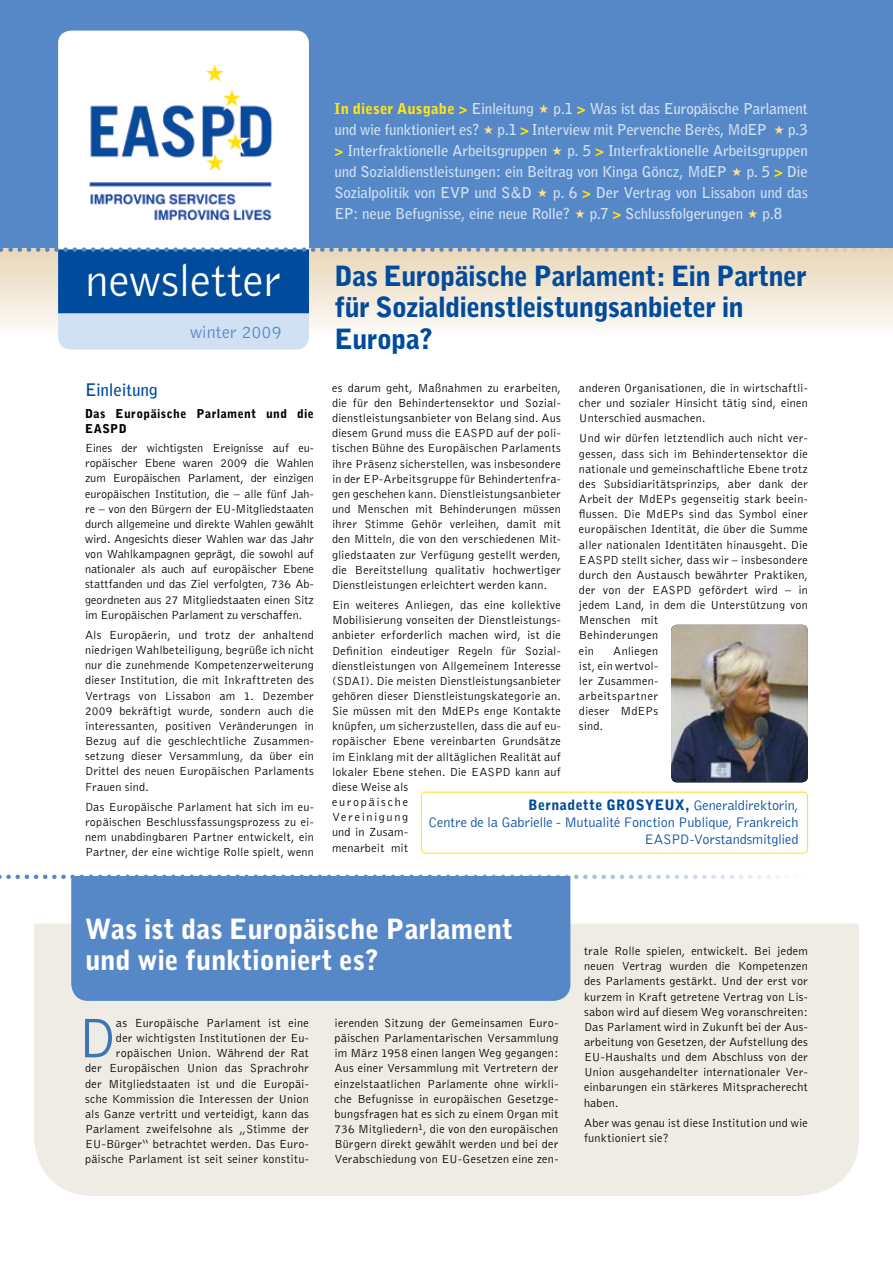
<style>
.page{position:relative;width:893px;height:1263px;background:#fff}
.page>*{position:absolute;margin:0;border:0;box-sizing:border-box;transform-origin:0 0}
.t1{font:300 57.75px "Bell Gothic";color:#3e76b3}
.t2{font:300 46.5px "Bell Gothic";letter-spacing:.005em;color:#fff}
.t3{font:900 27.75px/31.5px "Bell Gothic";letter-spacing:-.025em;color:#004b9b}
.t4{font:900 27.75px/31.5px "Bell Gothic";letter-spacing:-.005em;color:#fff}
.t5{font:300 18px "Bell Gothic";color:#5688c7}
.t6{font:700 17.25px "Bell Gothic";letter-spacing:-.01em;color:#004b9b}
.t7{font:700 15px/21px "Bell Gothic";letter-spacing:-.015em;color:#d1e1f3}
.t8{font:900 15px "Bell Gothic";letter-spacing:.01em;color:#ffe314}
.t9{font:300 14.25px/17.2px "Bell Gothic";letter-spacing:-.01em;color:#004b9b;text-align:right}
.t10{font:300 12.15px/15.1px "Bell Gothic";letter-spacing:.015em;color:#000;text-align:justify}
.t11{font:900 12.15px/15.1px "Bell Gothic";letter-spacing:.035em;color:#000}
.s1{font-weight:900;color:#ffe314}
.s2{font-weight:700;color:#d1e1f3}
.s3{font-weight:900}
</style>
<div class="page">
<div style="left:34px;top:924px;width:825px;height:272px;background:#eeece4"></div>
<div style="left:0;top:0;width:893px;height:249px;background:#5688c7"></div>
<div style="left:58px;top:31px;width:251px;height:319px;background:#fff;border-radius:13px"></div>
<img style="left:89px;top:64px;width:183px;height:157px">
<svg style="left:0;top:247px;width:893px;height:103px"></svg>
<img style="left:671px;top:625px;width:137px;height:157px">
<div style="left:421px;top:792px;width:387px;height:61px;border:1px solid #ffe314;border-radius:4px"></div>
<svg style="left:0;top:874px;width:780px;height:5px"></svg>
<div style="left:71px;top:876px;width:499px;height:125px;background:#5688c7"></div>
<p class="t7" style="left:334px;top:98px;width:475px;text-indent:219px">p.1 <span class="s1">&gt;</span> Was ist das Europäische Parlament und wie funktioniert es? p.1 <span class="s1">&gt;</span> Interview mit Pervenche Berès, MdEP</p>
<p class="t8" style="left:334px;top:100px;width:201px">In dieser Ausgabe &gt; <span class="s2">Einleitung</span></p>
<p class="t7" style="left:788px;top:119px;width:21px">p.3</p>
<p class="t7" style="left:334px;top:140px;width:214px"><span class="s1">&gt;</span> Interfraktionelle Arbeitsgruppen</p>
<p class="t7" style="left:334px;top:140px;width:475px;text-indent:233px">p. 5 <span class="s1">&gt;</span> Interfraktionelle Arbeitsgruppen und Sozialdienstleistungen: ein Beitrag von Kinga Göncz, MdEP</p>
<p class="t7" style="left:747px;top:161px;width:63px">p. 5 <span class="s1">&gt;</span> Die</p>
<h2 class="t2" style="left:86px;top:256px;width:197px">newsletter</h2>
<h3 class="t5" style="left:190px;top:323px;width:93px">winter 2009</h3>
<h3 class="t6" style="left:85px;top:380px;width:74px">Einleitung</h3>
<p class="t11" style="left:85px;top:406px;width:230px">Das Europäische Parlament und die<br>EASPD</p>
<p class="t10" style="left:85px;top:441px;width:230px">Eines der wichtigsten Ereignisse auf eu&shy;ropäischer Ebene waren 2009 die Wahlen zum Europäischen Parlament, der einzigen europäischen Institution, die – alle fünf Jah&shy;re – von den Bürgern der EU-Mitgliedstaaten durch allgemeine und direkte Wahlen gewählt wird. Angesichts dieser Wahlen war das Jahr von Wahlkampagnen geprägt, die sowohl auf nationaler als auch auf europäischer Ebene stattfanden und das Ziel verfolgten, 736 Ab&shy;geordneten aus 27 Mitgliedstaaten einen Sitz im Europäischen Parlament zu verschaffen.</p>
<p class="t10" style="left:85px;top:628px;width:230px">Als Europäerin, und trotz der anhaltend niedrigen Wahlbeteiligung, begrüße ich nicht nur die zunehmende Kompetenzerweiterung dieser Institution, die mit Inkrafttreten des Vertrags von Lissabon am 1. Dezember 2009 bekräftigt wurde, sondern auch die interessanten, positiven Veränderungen in Bezug auf die geschlechtliche Zusammen&shy;setzung dieser Versammlung, da über ein Drittel des neuen Europäischen Parlaments Frauen sind.</p>
<p class="t10" style="left:85px;top:799px;width:230px">Das Europäische Parlament hat sich im eu&shy;ropäischen Beschlussfassungsprozess zu ei&shy;nem unabdingbaren Partner entwickelt, ein Partner, der eine wichtige Rolle spielt, wenn</p>
<p class="t7" style="left:334px;top:182px;width:199px">Sozialpolitik von EVP und S&amp;D</p>
<p class="t7" style="left:334px;top:182px;width:475px;text-indent:219px">p. 6 <span class="s1">&gt;</span> Der Vertrag von Lissabon und das<br>EP: neue Befugnisse, eine neue Rolle?</p>
<p class="t7" style="left:590px;top:203px;width:155px">p.7 <span class="s1">&gt;</span> Schlussfolgerungen</p>
<p class="t7" style="left:763px;top:203px;width:21px">p.8</p>
<h3 class="t3" style="left:334px;top:261px;width:474px">Das Europäische Parlament: Ein Partner für Sozialdienstleistungsanbieter in<br>Europa?</h3>
<p class="t10" style="left:332px;top:381px;width:230px">es darum geht, Maßnahmen zu erarbeiten, die für den Behindertensektor und Sozial&shy;dienstleistungsanbieter von Belang sind. Aus diesem Grund muss die EASPD auf der poli&shy;tischen Bühne des Europäischen Parlaments ihre Präsenz sicherstellen, was insbesondere in der EP-Arbeitsgruppe für Behindertenfra&shy;gen geschehen kann. Dienstleistungsanbieter und Menschen mit Behinderungen müssen ihrer Stimme Gehör verleihen, damit mit den Mitteln, die von den verschiedenen Mit&shy;gliedstaaten zur Verfügung gestellt werden, die Bereitstellung qualitativ hochwertiger Dienstleistungen erleichtert werden kann.</p>
<p class="t10" style="left:332px;top:598px;width:230px;text-align:left">Ein weiteres Anliegen, das eine kollektive Mobilisierung vonseiten der Dienstleistungs&shy;anbieter erforderlich machen wird, ist die Definition eindeutiger Regeln für Sozial&shy;dienstleistungen von Allgemeinem Interesse (SDAI). Die meisten Dienstleistungsanbieter gehören dieser Dienstleistungskategorie an.<br>Sie müssen mit den MdEPs enge Kontakte knüpfen, um sicherzustellen, dass die auf eu&shy;ropäischer Ebene vereinbarten Grundsätze im Einklang mit der alltäglichen Realität auf lokaler Ebene stehen. Die EASPD kann auf diese Weise als<br>europäische<br>Vereinigung<br>und in Zusam-<br>menarbeit mit</p>
<p class="t10" style="left:579px;top:381px;width:230px">anderen Organisationen, die in wirtschaftli&shy;cher und sozialer Hinsicht tätig sind, einen Unterschied ausmachen.</p>
<p class="t10" style="left:579px;top:431px;width:230px;text-align:left">Und wir dürfen letztendlich auch nicht ver&shy;gessen, dass sich im Behindertensektor die nationale und gemeinschaftliche Ebene trotz des Subsidiaritätsprinzips, aber dank der Arbeit der MdEPs gegenseitig stark beein&shy;flussen. Die MdEPs sind das Symbol einer europäischen Identität, die über die Summe aller nationalen Identitäten hinausgeht. Die EASPD stellt sicher, dass wir – insbesondere durch den Austausch bewährter Praktiken, der von der EASPD gefördert wird – in jedem Land, in dem die Unterstützung von Menschen mit<br>Behinderungen<br>ein</p>
<p class="t10" style="left:579px;top:643px;width:81px;text-indent:34px">Anliegen ist, ein wertvol&shy;ler Zusammen&shy;arbeitspartner dieser MdEPs sind.</p>
<p class="t9" style="left:428px;top:796px;width:372px"><span class="s3">Bernadette GROSYEUX,</span> Generaldirektorin,<br>Centre de la Gabrielle - Mutualité Fonction Publique, Frankreich<br>EASPD-Vorstandsmitglied</p>
<h3 class="t4" style="left:85px;top:913px;width:429px">Was ist das Europäische Parlament und wie funktioniert es?</h3>
<p class="t10" style="left:85px;top:1016px;width:225px;text-align:right">as Europäische Parlament ist eine<br>der wichtigsten Institutionen der Eu&shy;ropäischen Union. Während der Rat<br>der Europäischen Union das Sprachrohr der Mitgliedstaaten ist und die Europäi&shy;sche Kommission die Interessen der Union als Ganze vertritt und verteidigt, kann das Parlament zweifelsohne als „Stimme der EU-Bürger“ betrachtet werden. Das Euro&shy;päische Parlament ist seit seiner konstitu-</p>
<p class="t10" style="left:334px;top:1016px;width:225px">ierenden Sitzung der Gemeinsamen Euro&shy;päischen Parlamentarischen Versammlung im März 1958 einen langen Weg gegangen:<br>Aus einer Versammlung mit Vertretern der einzelstaatlichen Parlamente ohne wirkli&shy;che Befugnisse in europäischen Gesetzge&shy;bungsfragen hat es sich zu einem Organ mit 736 Mitgliedern<sup>1</sup>, die von den europäischen Bürgern direkt gewählt werden und bei der Verabschiedung von EU-Gesetzen eine zen-</p>
<h1 class="t1" style="left:77px;top:1007px;width:40px">D</h1>
<p class="t10" style="left:584px;top:944px;width:225px">trale Rolle spielen, entwickelt. Bei jedem neuen Vertrag wurden die Kompetenzen des Parlaments gestärkt. Und der erst vor kurzem in Kraft getretene Vertrag von Lis&shy;sabon wird auf diesem Weg voranschreiten:<br>Das Parlament wird in Zukunft bei der Aus&shy;arbeitung von Gesetzen, der Aufstellung des EU-Haushalts und dem Abschluss von der Union ausgehandelter internationaler Ver&shy;einbarungen ein stärkeres Mitspracherecht haben.</p>
<p class="t10" style="left:584px;top:1115px;width:225px">Aber was genau ist diese Institution und wie funktioniert sie?</p>
</div>
